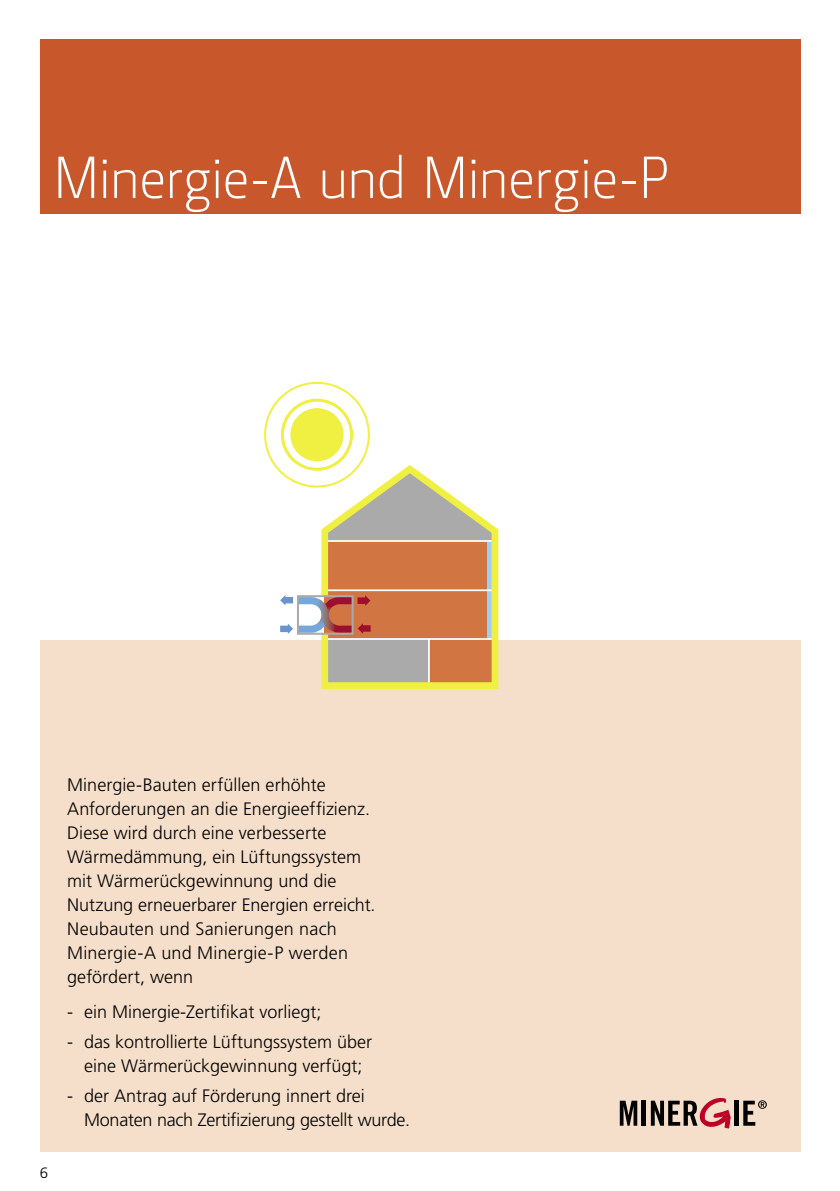
<style>
.page{position:relative;width:840px;height:1191px;background:#fff}
.page>*{position:absolute;margin:0;border:0;box-sizing:border-box;transform-origin:0 0}
.t1{font:300 60px "Section";letter-spacing:.005em;color:#fff}
.t2{font:300 18px/24px "Frutiger";color:#000}
.t3{font:300 15px "Frutiger";color:#000}
</style>
<div class="page">
<div style="left:40px;top:40px;width:759px;height:174px;background:#c9572c"></div>
<div style="left:40px;top:640px;width:759px;height:511px;background:#f5dfca"></div>
<svg style="left:318px;top:461px;width:181px;height:228px"></svg>
<div style="left:281px;top:399px;width:72px;height:72px;border:3px solid #eff042;border-radius:50%"></div>
<div style="left:264px;top:382px;width:105px;height:105px;border:2px solid #eff042;border-radius:50%"></div>
<div style="left:290px;top:408px;width:53px;height:53px;background:#eff042;border-radius:50%"></div>
<svg style="left:619px;top:1100px;width:18px;height:25px"></svg>
<hr style="left:641px;top:1100px;width:4px;height:25px;background:#000">
<div style="left:733px;top:1100px;width:5px;height:25px;background:#000"></div>
<svg style="left:650px;top:1097px;width:80px;height:32px"></svg>
<svg style="left:743px;top:1100px;width:23px;height:25px"></svg>
<svg style="left:280px;top:593px;width:90px;height:43px"></svg>
<h1 class="t1" style="left:54px;top:144px;width:615px">Minergie-A und Minergie-P</h1>
<p class="t3" style="left:40px;top:1164px;width:10px">6</p>
<p class="t2" style="left:67px;top:773px;width:310px">Minergie-Bauten erfüllen erhöhte Anforderungen an die Energieeffizienz.<br>Diese wird durch eine verbesserte Wärmedämmung, ein Lüftungssystem mit Wärmerückgewinnung und die Nutzung erneuerbarer Energien erreicht.<br>Neubauten und Sanierungen nach Minergie-A und Minergie-P werden gefördert, wenn</p>
<p class="t2" style="left:67px;top:1000px;width:255px">- ein Minergie-Zertifikat vorliegt;</p>
<p class="t2" style="left:67px;top:1030px;width:306px;text-align:center">- das kontrollierte Lüftungssystem über eine Wärmerückgewinnung verfügt;</p>
<p class="t2" style="left:84px;top:1083px;width:327px;text-indent:-17px">- der Antrag auf Förderung innert drei<br>Monaten nach Zertifizierung gestellt wurde.</p>
</div>
